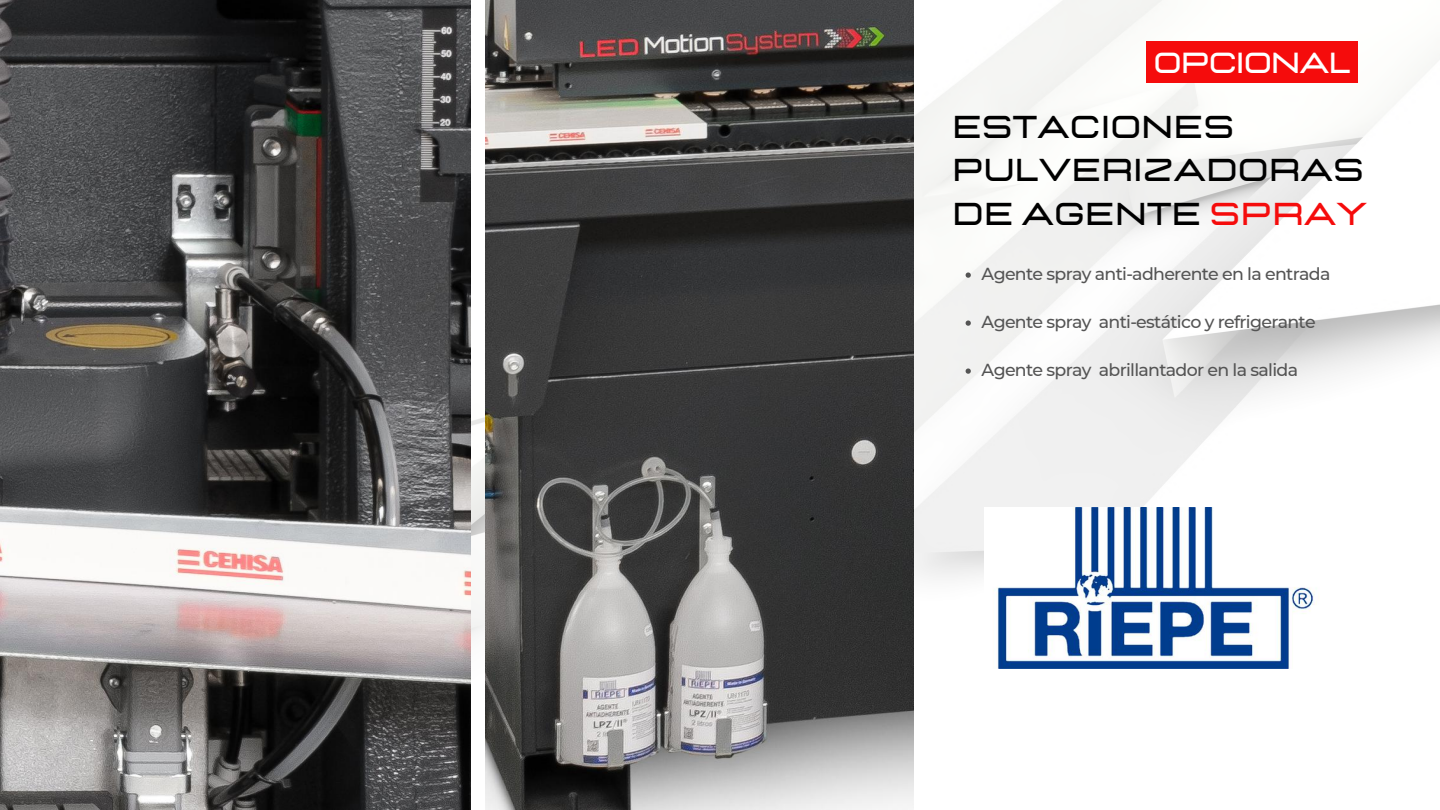
<style>
.page{position:relative;width:1440px;height:810px;background:#fff}
.page>*{position:absolute;margin:0;border:0;box-sizing:border-box;transform-origin:0 0}
.t1{font:700 31.5px/43.5px "Lastica";color:#000}
.t2{font:700 28.9px "Lastica";letter-spacing:-.04em;color:#fff}
.t3{font:500 17.4px "Montserrat";letter-spacing:-.04em;color:#545454}
.s1{color:#f50c0c}
</style>
<div class="page">
<img style="left:471px;top:0;width:969px;height:808px">
<img style="left:485px;top:0;width:428px;height:810px">
<img style="left:0;top:0;width:471px;height:810px">
<img style="left:984px;top:508px;width:343px;height:160px">
<svg style="left:966px;top:272px;width:5px;height:6px"></svg>
<svg style="left:966px;top:320px;width:5px;height:6px"></svg>
<svg style="left:966px;top:368px;width:5px;height:6px"></svg>
<div style="left:1147px;top:41px;width:211px;height:41px;background:#f50c0c"></div>
<h2 class="t2" style="left:1154px;top:49px;width:199px">OPCIONAL</h2>
<h1 class="t1" style="left:952px;top:106px;width:417px">ESTACIONES<br>PULVERIZADORAS<br>DE AGENTE <span class="s1">SPRAY</span></h1>
<p class="t3" style="left:982px;top:263px;width:350px">Agente spray anti-adherente en la entrada</p>
<p class="t3" style="left:982px;top:311px;width:336px">Agente spray anti-estático y refrigerante</p>
<p class="t3" style="left:982px;top:359px;width:318px">Agente spray abrillantador en la salida</p>
</div>
